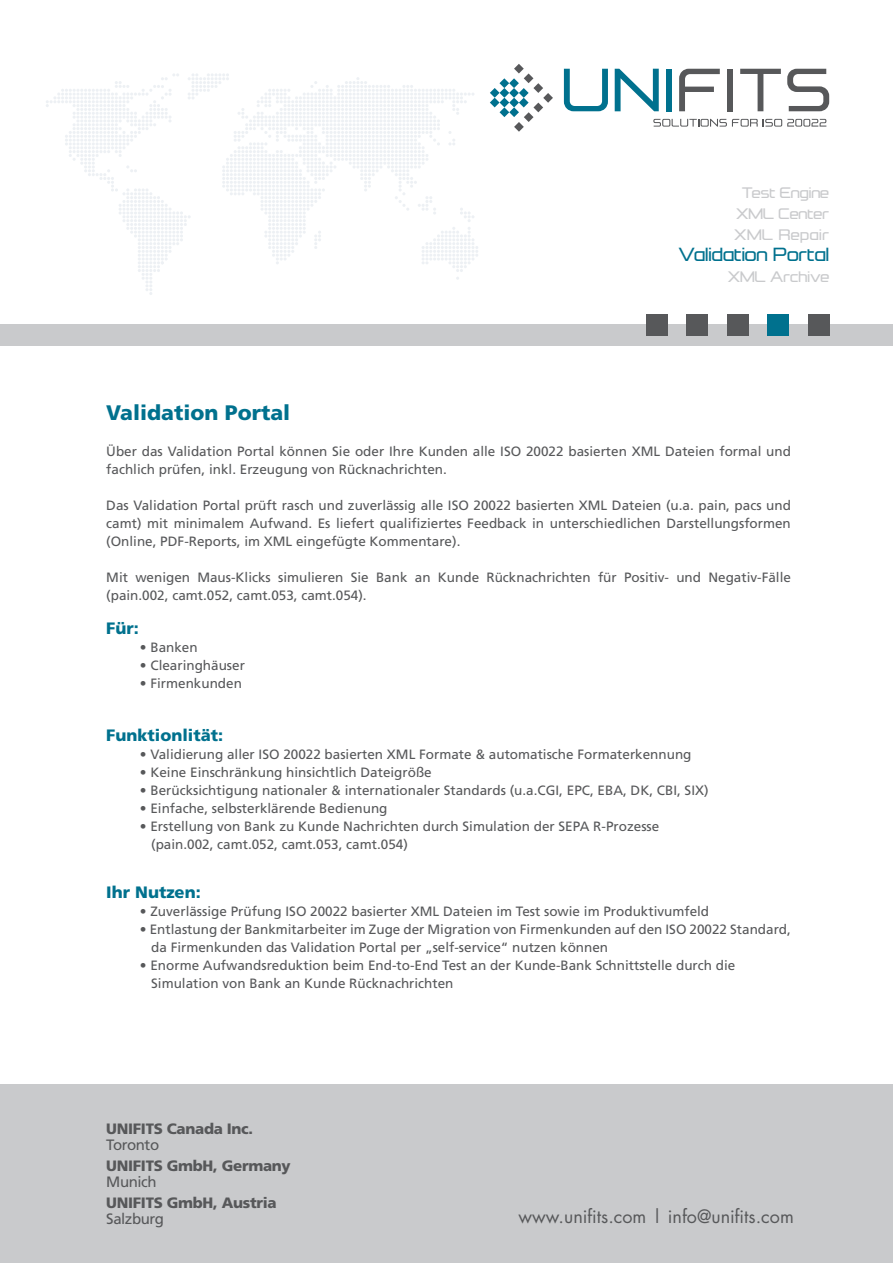
<style>
.page{position:relative;width:893px;height:1263px;background:#fff}
.page>*{position:absolute;margin:0;border:0;box-sizing:border-box;transform-origin:0 0}
.t1{font:22.5px "Formation Sans";color:#00718e}
.t2{font:900 21px "Frutiger";color:#00718e}
.t3{font:18px/21px "Formation Sans";color:#c9cacc;text-align:center}
.t4{font:18px "Futura";color:#57585a}
.t5{font:900 16.5px "Frutiger";color:#00718e}
.t6{font:900 15px "Frutiger";letter-spacing:-.02em;color:#57585a}
.t7{font:15px "Frutiger";letter-spacing:-.03em;color:#57585a}
.t8{font:13.5px/18px "Frutiger";color:#57585a}
</style>
<div class="page">
<svg style="left:490px;top:64px;width:63px;height:68px"></svg>
<svg style="left:564px;top:69px;width:44px;height:42px"></svg>
<svg style="left:615px;top:69px;width:44px;height:42px"></svg>
<div style="left:666px;top:69px;width:6px;height:42px;background:#00718e"></div>
<svg style="left:679px;top:69px;width:41px;height:42px"></svg>
<div style="left:727px;top:69px;width:6px;height:42px;background:#57585a"></div>
<svg style="left:740px;top:69px;width:41px;height:42px"></svg>
<svg style="left:787px;top:69px;width:42px;height:42px"></svg>
<svg style="left:653px;top:119px;width:173px;height:8px"></svg>
<div style="left:0;top:324px;width:893px;height:21px;background:#c9cacc"></div>
<div style="left:808px;top:314px;width:21px;height:21px;background:#57585a"></div>
<div style="left:646px;top:314px;width:22px;height:21px;background:#57585a"></div>
<div style="left:687px;top:314px;width:21px;height:21px;background:#57585a"></div>
<div style="left:727px;top:314px;width:21px;height:21px;background:#57585a"></div>
<div style="left:767px;top:314px;width:22px;height:21px;background:#00718e"></div>
<svg style="left:46px;top:73px;width:432px;height:222px"></svg>
<div style="left:0;top:1084px;width:893px;height:179px;background:#c9cacc"></div>
<h3 class="t3" style="left:734px;top:181px;width:96px">Test Engine<br>XML Center<br>XML Repair</h3>
<h1 class="t1" style="left:679px;top:240px;width:152px">Validation Portal</h1>
<h3 class="t3" style="left:728px;top:265px;width:103px">XML Archive</h3>
<h2 class="t2" style="left:106px;top:400px;width:185px">Validation Portal</h2>
<p class="t8" style="left:106px;top:442px;width:686px">Über das Validation Portal können Sie oder Ihre Kunden alle ISO 20022 basierten XML Dateien formal und fachlich prüfen, inkl. Erzeugung von Rücknachrichten.</p>
<p class="t8" style="left:106px;top:496px;width:686px;text-align:justify">Das Validation Portal prüft rasch und zuverlässig alle ISO 20022 basierten XML Dateien (u.a. pain, pacs und camt) mit minimalem Aufwand. Es liefert qualifiziertes Feedback in unterschiedlichen Darstellungsformen (Online, PDF-Reports, im XML eingefügte Kommentare).</p>
<p class="t8" style="left:106px;top:568px;width:686px">Mit wenigen Maus-Klicks simulieren Sie Bank an Kunde Rücknachrichten für Positiv- und Negativ-Fälle (pain.002, camt.052, camt.053, camt.054).</p>
<p class="t5" style="left:106px;top:619px;width:34px">Für:</p>
<p class="t8" style="left:140px;top:639px;width:59px">• Banken</p>
<p class="t8" style="left:140px;top:657px;width:107px">• Clearinghäuser</p>
<p class="t8" style="left:140px;top:675px;width:104px">• Firmenkunden</p>
<p class="t5" style="left:106px;top:725px;width:118px">Funktionlität:</p>
<p class="t8" style="left:140px;top:745px;width:553px">• Validierung aller ISO 20022 basierten XML Formate &amp; automatische Formaterkennung</p>
<p class="t8" style="left:140px;top:763px;width:293px">• Keine Einschränkung hinsichtlich Dateigröße</p>
<p class="t8" style="left:140px;top:781px;width:570px">• Berücksichtigung nationaler &amp; internationaler Standards (u.a.CGI, EPC, EBA, DK, CBI, SIX)</p>
<p class="t8" style="left:140px;top:799px;width:249px">• Einfache, selbsterklärende Bedienung</p>
<p class="t8" style="left:151px;top:817px;width:510px;text-indent:-11px">• Erstellung von Bank zu Kunde Nachrichten durch Simulation der SEPA R-Prozesse (pain.002, camt.052, camt.053, camt.054)</p>
<p class="t5" style="left:106px;top:882px;width:96px">Ihr Nutzen:</p>
<p class="t8" style="left:140px;top:902px;width:571px">• Zuverlässige Prüfung ISO 20022 basierter XML Dateien im Test sowie im Produktivumfeld</p>
<p class="t8" style="left:151px;top:920px;width:641px;text-indent:-11px">• Entlastung der Bankmitarbeiter im Zuge der Migration von Firmenkunden auf den ISO 20022 Standard, da Firmenkunden das Validation Portal per „self-service“ nutzen können</p>
<p class="t8" style="left:151px;top:956px;width:586px;text-indent:-11px">• Enorme Aufwandsreduktion beim End-to-End Test an der Kunde-Bank Schnittstelle durch die<br>Simulation von Bank an Kunde Rücknachrichten</p>
<p class="t6" style="left:106px;top:1120px;width:148px">UNIFITS Canada Inc.</p>
<p class="t7" style="left:106px;top:1136px;width:54px">Toronto</p>
<p class="t6" style="left:106px;top:1157px;width:186px">UNIFITS GmbH, Germany</p>
<p class="t7" style="left:106px;top:1173px;width:52px">Munich</p>
<p class="t6" style="left:106px;top:1193px;width:172px">UNIFITS GmbH, Austria</p>
<p class="t7" style="left:106px;top:1209px;width:59px">Salzburg</p>
<h3 class="t4" style="left:519px;top:1204px;width:277px">www.unifits.com | info@unifits.com</h3>
</div>
